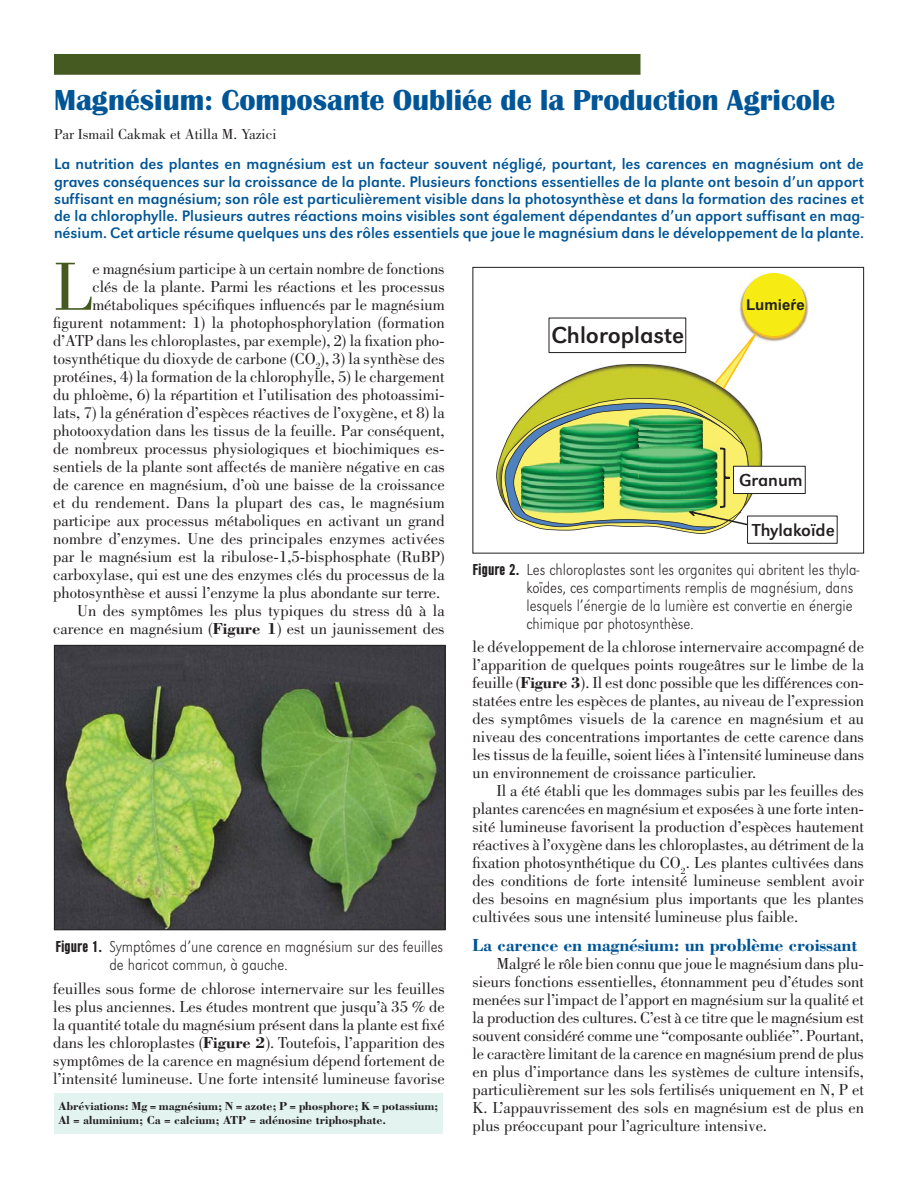
<style>
.page{position:relative;width:918px;height:1188px;background:#fff}
.page>*{position:absolute;margin:0;border:0;box-sizing:border-box;transform-origin:0 0}
.t1{font:70.35px "Bodoni";color:#455a20}
.t2{font:700 30px "Britannic T";color:#005596}
.t3{font:24px "URW Grotesk T";color:#231f20}
.t4{font:700 18px "Bodoni";letter-spacing:-.015em;color:#005596}
.t5{font:18px "URW Grotesk T";color:#231f20}
.t6{font:16.5px/18px "Bodoni";color:#231f20;text-align:justify}
.t7{font:16.5px/18px "URW Grotesk T Ext Lig Ext Nar";color:#231f20}
.t8{font:15.75px/17.2px "URW Grotesk T";color:#005596;text-align:justify}
.t9{font:15px "Bodoni";color:#231f20}
.t10{font:700 15px "Arial";letter-spacing:.005em;color:#231f20}
.t11{font:700 12px/14.4px "Bodoni";color:#231f20}
.s1{font-weight:700}
.s2{font-family:"URW Grotesk T Bol Con"}
</style>
<div class="page">
<div style="left:54px;top:1094px;width:389px;height:40px;background:#e2f3f0"></div>
<div style="left:55px;top:55px;width:585px;height:19px;background:#455a20"></div>
<div style="left:54px;top:54px;width:586px;height:21px;border:2px solid #455a20"></div>
<img style="left:740px;top:273px;width:69px;height:69px">
<img style="left:744px;top:289px;width:62px;height:34px">
<div style="left:742px;top:273px;width:64px;height:63px;background:#f6eb13;border-radius:50%"></div>
<div style="left:733px;top:466px;width:73px;height:28px;border:1px solid #231f20"></div>
<div style="left:747px;top:516px;width:91px;height:28px;border:1px solid #231f20"></div>
<img style="left:496px;top:332px;width:274px;height:202px">
<div style="left:472px;top:267px;width:392px;height:287px;border:1px solid #231f20"></div>
<img style="left:56px;top:647px;width:388px;height:281px">
<div style="left:54px;top:645px;width:392px;height:285px;border:1px solid #231f20"></div>
<h2 class="t2" style="left:54px;top:90px;width:783px">Magnésium: Composante Oubliée de la Production Agricole</h2>
<p class="t9" style="left:54px;top:128px;width:224px">Par Ismail Cakmak et Atilla M. Yazici</p>
<p class="t8" style="left:54px;top:157px;width:812px">La nutrition des plantes en magnésium est un facteur souvent négligé, pourtant, les carences en magnésium ont de graves conséquences sur la croissance de la plante. Plusieurs fonctions essentielles de la plante ont besoin d’un apport suffisant en magnésium; son rôle est particulièrement visible dans la photosynthèse et dans la formation des racines et de la chlorophylle. Plusieurs autres réactions moins visibles sont également dépendantes d’un apport suffisant en mag&shy;nésium. Cet article résume quelques uns des rôles essentiels que joue le magnésium dans le développement de la plante.</p>
<p class="t6" style="left:53px;top:261px;width:393px;text-align:right">e magnésium participe à un certain nombre de fonctions<br>clés de la plante. Parmi les réactions et les processus métaboliques spécifiques influencés par le magnésium figurent notamment: 1) la photophosphorylation (formation d’ATP dans les chloroplastes, par exemple), 2) la fixation pho&shy;tosynthétique du dioxyde de carbone (CO<sub>2</sub>), 3) la synthèse des protéines, 4) la formation de la chlorophylle, 5) le chargement du phloème, 6) la répartition et l’utilisation des photoassimi&shy;lats, 7) la génération d’espèces réactives de l’oxygène, et 8) la photooxydation dans les tissus de la feuille. Par conséquent, de nombreux processus physiologiques et biochimiques es&shy;sentiels de la plante sont affectés de manière négative en cas de carence en magnésium, d’où une baisse de la croissance et du rendement. Dans la plupart des cas, le magnésium participe aux processus métaboliques en activant un grand nombre d’enzymes. Une des principales enzymes activées par le magnésium est la ribulose-1,5-bisphosphate (RuBP) carboxylase, qui est une des enzymes clés du processus de la photosynthèse et aussi l’enzyme la plus abondante sur terre.<br>Un des symptômes les plus typiques du stress dû à la carence en magnésium (<span class="s1">Figure 1</span>) est un jaunissement des</p>
<h1 class="t1" style="left:53px;top:261px;width:41px">L</h1>
<p class="t7" style="left:109px;top:939px;width:335px;text-indent:-54px"><span class="s2">Figure 1.</span> Symptômes d’une carence en magnésium sur des feuilles de haricot commun, à gauche.</p>
<p class="t6" style="left:53px;top:981px;width:393px">feuilles sous forme de chlorose internervaire sur les feuilles les plus anciennes. Les études montrent que jusqu’à 35 % de la quantité totale du magnésium présent dans la plante est fixé dans les chloroplastes (<span class="s1">Figure 2</span>). Toutefois, l’apparition des symptômes de la carence en magnésium dépend fortement de l’intensité lumineuse. Une forte intensité lumineuse favorise</p>
<p class="t11" style="left:58px;top:1100px;width:381px">Abréviations: Mg = magnésium; N = azote; P = phosphore; K = potassium;<br>Al = aluminium; Ca = calcium; ATP = adénosine triphosphate.</p>
<h3 class="t3" style="left:551px;top:327px;width:134px">Chloroplaste</h3>
<p class="t10" style="left:746px;top:296px;width:60px">Lumieŕe</p>
<p class="t5" style="left:739px;top:473px;width:65px">Granum</p>
<p class="t5" style="left:752px;top:523px;width:84px">Thylakoïde</p>
<p class="t7" style="left:526px;top:563px;width:335px;text-indent:-54px"><span class="s2">Figure 2.</span> Les chloroplastes sont les organites qui abritent les thyla&shy;koïdes, ces compartiments remplis de magnésium, dans lesquels l’énergie de la lumière est convertie en énergie chimique par photosynthèse.</p>
<p class="t6" style="left:473px;top:639px;width:393px">le développement de la chlorose internervaire accompagné de l’apparition de quelques points rougeâtres sur le limbe de la feuille (<span class="s1">Figure 3</span>). Il est donc possible que les différences con&shy;statées entre les espèces de plantes, au niveau de l’expression des symptômes visuels de la carence en magnésium et au niveau des concentrations importantes de cette carence dans les tissus de la feuille, soient liées à l’intensité lumineuse dans un environnement de croissance particulier.</p>
<p class="t6" style="left:472px;top:783px;width:393px;text-indent:24px">Il a été établi que les dommages subis par les feuilles des plantes carencées en magnésium et exposées à une forte inten&shy;sité lumineuse favorisent la production d’espèces hautement réactives à l’oxygène dans les chloroplastes, au détriment de la fixation photosynthétique du CO<sub>2</sub>. Les plantes cultivées dans des conditions de forte intensité lumineuse semblent avoir des besoins en magnésium plus importants que les plantes cultivées sous une intensité lumineuse plus faible.</p>
<p class="t4" style="left:472px;top:938px;width:386px">La carence en magnésium: un problème croissant</p>
<p class="t6" style="left:473px;top:956px;width:393px;text-indent:24px">Malgré le rôle bien connu que joue le magnésium dans plu&shy;sieurs fonctions essentielles, étonnamment peu d’études sont menées sur l’impact de l’apport en magnésium sur la qualité et la production des cultures. C’est à ce titre que le magnésium est souvent considéré comme une “composante oubliée”. Pourtant, le caractère limitant de la carence en magnésium prend de plus en plus d’importance dans les systèmes de culture intensifs, particulièrement sur les sols fertilisés uniquement en N, P et K. L’appauvrissement des sols en magnésium est de plus en plus préoccupant pour l’agriculture intensive.</p>
</div>
